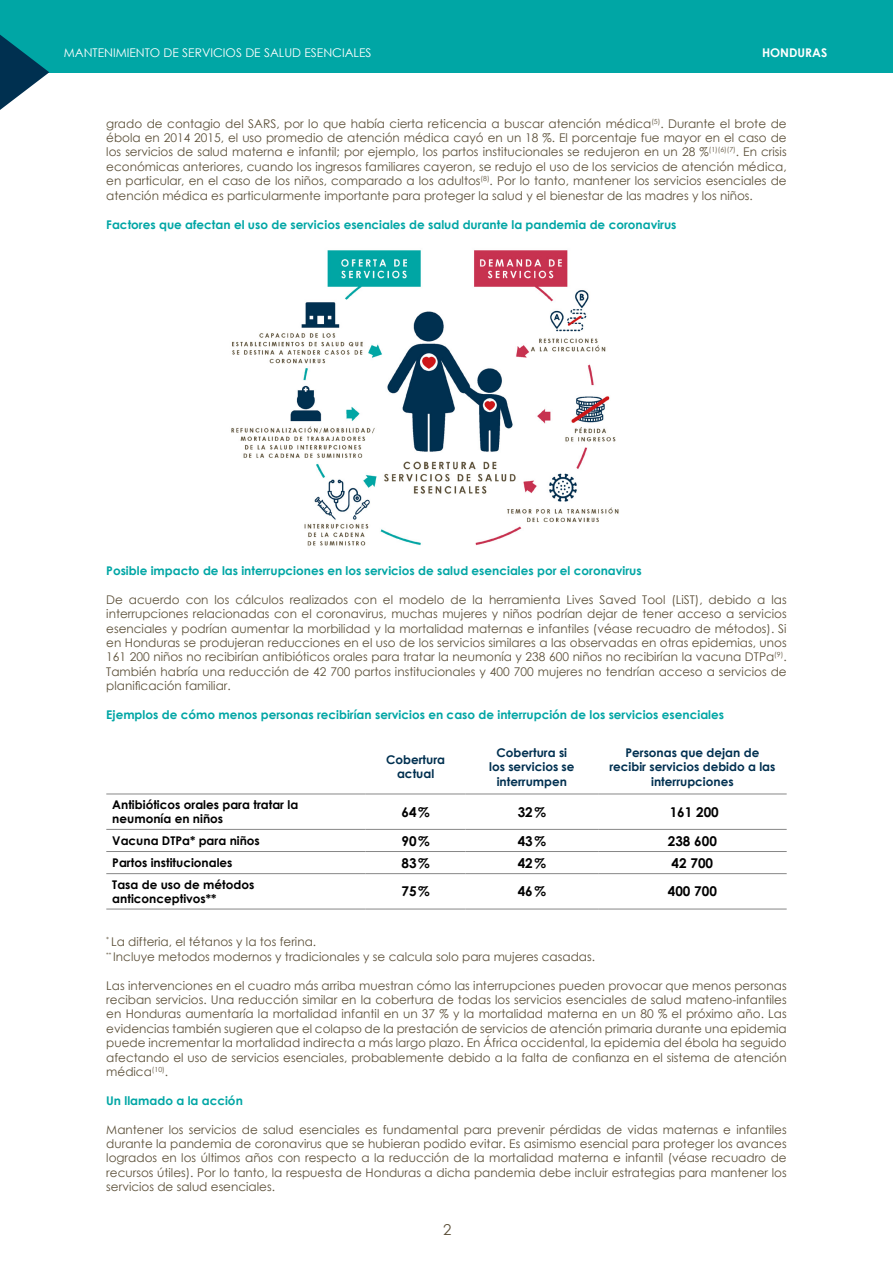
<style>
.page{position:relative;width:893px;height:1263px;background:#fff}
.page>*{position:absolute;margin:0;border:0;box-sizing:border-box;transform-origin:0 0}
.t1{font:15px "Century Gothic";color:#5c5039}
.t2{font:700 13.5px "Century Gothic";color:#000}
.t3{font:12px/14.4px "Century Gothic";color:#5c5039;text-align:justify}
.t4{font:700 12px "Century Gothic";color:#00a6a5}
.t5{font:700 12px/14.4px "Century Gothic";color:#000}
.t6{font:700 12px/14.4px "Century Gothic";color:#003050;text-align:center}
.t7{font:12px "Century Gothic";color:#fff}
.t8{font:700 12px "Century Gothic";color:#fff}
</style>
<div class="page">
<div style="left:0;top:0;width:893px;height:72px;background:#00a6a5"></div>
<svg style="left:0;top:35px;width:49px;height:75px"></svg>
<img style="left:231px;top:250px;width:388px;height:296px">
<hr style="left:106px;top:794px;width:260px;height:1px;background:#878787">
<hr style="left:366px;top:794px;width:100px;height:1px;background:#878787">
<hr style="left:466px;top:794px;width:132px;height:1px;background:#878787">
<hr style="left:598px;top:794px;width:189px;height:1px;background:#878787">
<hr style="left:106px;top:829px;width:260px;height:1px;background:#878787">
<hr style="left:366px;top:829px;width:100px;height:1px;background:#878787">
<hr style="left:466px;top:829px;width:132px;height:1px;background:#878787">
<hr style="left:598px;top:829px;width:189px;height:1px;background:#878787">
<hr style="left:106px;top:851px;width:260px;height:1px;background:#878787">
<hr style="left:366px;top:851px;width:100px;height:1px;background:#878787">
<hr style="left:466px;top:851px;width:132px;height:1px;background:#878787">
<hr style="left:598px;top:851px;width:189px;height:1px;background:#878787">
<hr style="left:106px;top:873px;width:260px;height:1px;background:#878787">
<hr style="left:366px;top:873px;width:100px;height:1px;background:#878787">
<hr style="left:466px;top:873px;width:132px;height:1px;background:#878787">
<hr style="left:598px;top:873px;width:189px;height:1px;background:#878787">
<hr style="left:106px;top:909px;width:260px;height:1px;background:#878787">
<hr style="left:366px;top:909px;width:100px;height:1px;background:#878787">
<hr style="left:466px;top:909px;width:132px;height:1px;background:#878787">
<hr style="left:598px;top:909px;width:189px;height:1px;background:#878787">
<p class="t7" style="left:64px;top:45px;width:309px">MANTENIMIENTO DE SERVICIOS DE SALUD ESENCIALES</p>
<p class="t8" style="left:762px;top:44px;width:67px">HONDURAS</p>
<p class="t3" style="left:106px;top:116px;width:682px">grado de contagio del SARS, por lo que había cierta reticencia a buscar atención médica<sup>(5)</sup>. Durante el brote de ébola en 2014 2015, el uso promedio de atención médica cayó en un 18 %. El porcentaje fue mayor en el caso de los servicios de salud materna e infantil; por ejemplo, los partos institucionales se redujeron en un 28 %<sup>(1)(6)(7)</sup>. En crisis económicas anteriores, cuando los ingresos familiares cayeron, se redujo el uso de los servicios de atención médica, en particular, en el caso de los niños, comparado a los adultos<sup>(8)</sup>. Por lo tanto, mantener los servicios esenciales de atención médica es particularmente importante para proteger la salud y el bienestar de las madres y los niños.</p>
<p class="t4" style="left:106px;top:215px;width:572px">Factores que afectan el uso de servicios esenciales de salud durante la pandemia de coronavirus</p>
<p class="t4" style="left:106px;top:561px;width:537px">Posible impacto de las interrupciones en los servicios de salud esenciales por el coronavirus</p>
<p class="t3" style="left:106px;top:592px;width:682px">De acuerdo con los cálculos realizados con el modelo de la herramienta Lives Saved Tool (LiST), debido a las interrupciones relacionadas con el coronavirus, muchas mujeres y niños podrían dejar de tener acceso a servicios esenciales y podrían aumentar la morbilidad y la mortalidad maternas e infantiles (véase recuadro de métodos). Si en Honduras se produjeran reducciones en el uso de los servicios similares a las observadas en otras epidemias, unos 161 200 niños no recibirían antibióticos orales para tratar la neumonía y 238 600 niños no recibirían la vacuna DTPa<sup>(9)</sup>.<br>También habría una reducción de 42 700 partos institucionales y 400 700 mujeres no tendrían acceso a servicios de planificación familiar.</p>
<p class="t4" style="left:106px;top:705px;width:619px">Ejemplos de cómo menos personas recibirían servicios en caso de interrupción de los servicios esenciales</p>
<p class="t6" style="left:386px;top:752px;width:61px">Cobertura actual</p>
<p class="t6" style="left:489px;top:745px;width:87px">Cobertura si los servicios se interrumpen</p>
<p class="t6" style="left:609px;top:745px;width:168px">Personas que dejan de recibir servicios debido a las interrupciones</p>
<p class="t5" style="left:112px;top:797px;width:187px">Antibióticos orales para tratar la neumonía en niños</p>
<p class="t2" style="left:401px;top:802px;width:30px">64%</p>
<p class="t2" style="left:518px;top:802px;width:30px">32%</p>
<p class="t2" style="left:670px;top:802px;width:51px">161 200</p>
<p class="t5" style="left:112px;top:833px;width:149px">Vacuna DTPa* para niños</p>
<p class="t2" style="left:401px;top:830px;width:30px">90%</p>
<p class="t2" style="left:518px;top:830px;width:30px">43%</p>
<p class="t2" style="left:668px;top:830px;width:51px">238 600</p>
<p class="t5" style="left:112px;top:855px;width:122px">Partos institucionales</p>
<p class="t2" style="left:401px;top:852px;width:30px">83%</p>
<p class="t2" style="left:518px;top:852px;width:30px">42%</p>
<p class="t2" style="left:672px;top:852px;width:43px">42 700</p>
<p class="t5" style="left:112px;top:876px;width:144px">Tasa de uso de métodos anticonceptivos**</p>
<p class="t2" style="left:401px;top:881px;width:30px">75%</p>
<p class="t2" style="left:518px;top:881px;width:30px">46%</p>
<p class="t2" style="left:668px;top:881px;width:51px">400 700</p>
<p class="t3" style="left:106px;top:935px;width:490px"><sup>*</sup> La difteria, el tétanos y la tos ferina.<br><sup>**</sup> Incluye metodos modernos y tradicionales y se calcula solo para mujeres casadas.</p>
<p class="t3" style="left:106px;top:978px;width:682px">Las intervenciones en el cuadro más arriba muestran cómo las interrupciones pueden provocar que menos personas reciban servicios. Una reducción similar en la cobertura de todas los servicios esenciales de salud mateno-infantiles en Honduras aumentaría la mortalidad infantil en un 37 % y la mortalidad materna en un 80 % el próximo año. Las evidencias también sugieren que el colapso de la prestación de servicios de atención primaria durante una epidemia puede incrementar la mortalidad indirecta a más largo plazo. En África occidental, la epidemia del ébola ha seguido afectando el uso de servicios esenciales, probablemente debido a la falta de confianza en el sistema de atención médica<sup>(10)</sup>.</p>
<p class="t4" style="left:106px;top:1091px;width:138px">Un llamado a la acción</p>
<p class="t3" style="left:106px;top:1122px;width:682px">Mantener los servicios de salud esenciales es fundamental para prevenir pérdidas de vidas maternas e infantiles durante la pandemia de coronavirus que se hubieran podido evitar. Es asimismo esencial para proteger los avances logrados en los últimos años con respecto a la reducción de la mortalidad materna e infantil (véase recuadro de recursos útiles). Por lo tanto, la respuesta de Honduras a dicha pandemia debe incluir estrategias para mantener los servicios de salud esenciales.</p>
<p class="t1" style="left:443px;top:1219px;width:10px">2</p>
</div>
